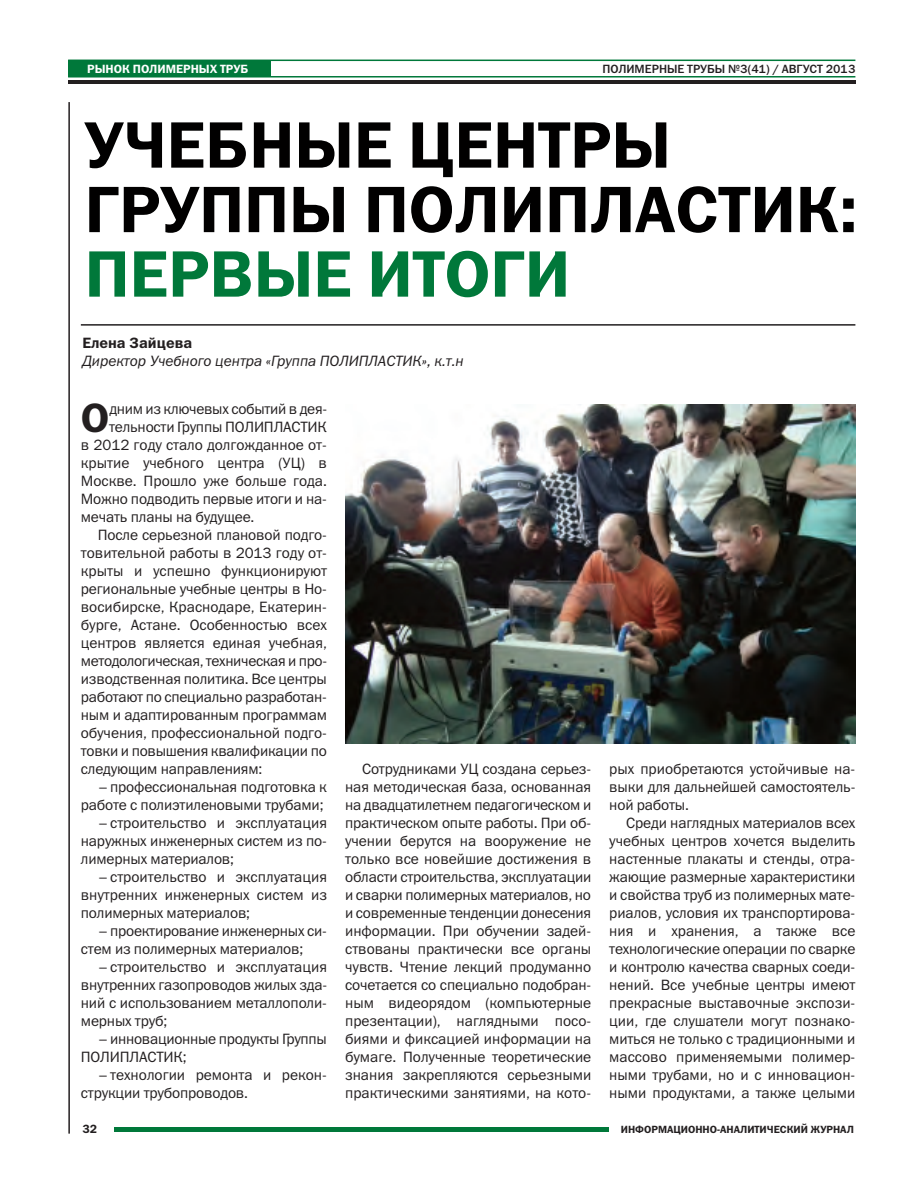
<style>
.page{position:relative;width:915px;height:1191px;background:#fff}
.page>*{position:absolute;margin:0;border:0;box-sizing:border-box;transform-origin:0 0}
.t1{font:66px/64.5px "Franklin Gothic Demi C";color:#010000}
.t2{font:66px "Franklin Gothic Demi C";color:#00783a}
.t3{font:41.25px "Franklin Gothic Demi C";color:#231f20}
.t4{font:15px/18px "Franklin Gothic Book C";letter-spacing:-.01em;color:#231f20;text-align:justify}
.t5{font:italic 15px "Franklin Gothic Book C";color:#231f20}
.t6{font:15px "Franklin Gothic Demi C";color:#231f20}
.t7{font:12px "Franklin Gothic Medium C";color:#231f20}
.t8{font:12px "Franklin Gothic Demi C";color:#fff}
.t9{font:12px "Franklin Gothic Demi C";color:#231f20}
.t10{font:10.5px "Franklin Gothic Demi C";color:#231f20}
</style>
<div class="page">
<hr style="left:68px;top:102px;width:2px;height:1031px;background:#231f20">
<hr style="left:114px;top:1127px;width:494px;height:4px;background:#00783a">
<hr style="left:68px;top:76px;width:787px;height:1px;background:#00783a">
<hr style="left:68px;top:60px;width:787px;height:1px;background:#00783a">
<hr style="left:68px;top:80px;width:787px;height:3px;background:#231f20">
<div style="left:68px;top:60px;width:202px;height:16px;background:#00783a"></div>
<hr style="left:81px;top:324px;width:774px;height:2px;background:#231f20">
<img style="left:345px;top:404px;width:510px;height:339px">
<p class="t8" style="left:87px;top:62px;width:163px">РЫНОК ПОЛИМЕРНЫХ ТРУБ</p>
<p class="t7" style="left:602px;top:62px;width:254px">ПОЛИМЕРНЫЕ ТРУБЫ №3(41) / АВГУСТ 2013</p>
<h1 class="t1" style="left:85px;top:113px;width:774px">УЧЕБНЫЕ ЦЕНТРЫ<br>ГРУППЫ ПОЛИПЛАСТИК:</h1>
<h1 class="t2" style="left:85px;top:235px;width:487px">ПЕРВЫЕ ИТОГИ</h1>
<p class="t6" style="left:82px;top:334px;width:112px">Елена Зайцева</p>
<p class="t5" style="left:82px;top:352px;width:383px">Директор Учебного центра «Группа ПОЛИПЛАСТИК», к.т.н</p>
<h2 class="t3" style="left:81px;top:394px;width:30px">О</h2>
<p class="t4" style="left:109px;top:400px;width:219px">дним из ключевых событий в дея-</p>
<p class="t4" style="left:109px;top:418px;width:219px">тельности Группы ПОЛИПЛАСТИК</p>
<p class="t4" style="left:81px;top:436px;width:247px">в 2012 году стало долгожданное от-</p>
<p class="t4" style="left:81px;top:454px;width:247px">крытие учебного центра (УЦ) в</p>
<p class="t4" style="left:81px;top:472px;width:247px">Москве. Прошло уже больше года.</p>
<p class="t4" style="left:81px;top:490px;width:247px">Можно подводить первые итоги и на-</p>
<p class="t4" style="left:81px;top:508px;width:175px">мечать планы на будущее.</p>
<p class="t4" style="left:98px;top:526px;width:230px">После серьезной плановой подго-</p>
<p class="t4" style="left:81px;top:544px;width:247px">товительной работы в 2013 году от-</p>
<p class="t4" style="left:81px;top:562px;width:247px">крыты и успешно функционируют</p>
<p class="t4" style="left:81px;top:580px;width:247px">региональные учебные центры в Но-</p>
<p class="t4" style="left:81px;top:598px;width:247px">восибирске, Краснодаре, Екатерин-</p>
<p class="t4" style="left:81px;top:616px;width:247px">бурге, Астане. Особенностью всех</p>
<p class="t4" style="left:81px;top:634px;width:247px">центров является единая учебная,</p>
<p class="t4" style="left:81px;top:652px;width:248px">методологическая, техническая и про-</p>
<p class="t4" style="left:81px;top:670px;width:247px">изводственная политика. Все центры</p>
<p class="t4" style="left:81px;top:688px;width:247px">работают по специально разработан-</p>
<p class="t4" style="left:81px;top:706px;width:247px">ным и адаптированным программам</p>
<p class="t4" style="left:81px;top:724px;width:247px">обучения, профессиональной подго-</p>
<p class="t4" style="left:81px;top:742px;width:247px">товки и повышения квалификации по</p>
<p class="t4" style="left:81px;top:760px;width:183px">следующим направлениям:</p>
<p class="t4" style="left:98px;top:778px;width:230px">–профессиональная подготовка к</p>
<p class="t4" style="left:81px;top:796px;width:244px">работе с полиэтиленовыми трубами;</p>
<p class="t4" style="left:98px;top:814px;width:230px">–строительство и эксплуатация</p>
<p class="t4" style="left:81px;top:832px;width:247px">наружных инженерных систем из по-</p>
<p class="t4" style="left:81px;top:850px;width:155px">лимерных материалов;</p>
<p class="t4" style="left:98px;top:868px;width:230px">–строительство и эксплуатация</p>
<p class="t4" style="left:81px;top:886px;width:247px">внутренних инженерных систем из</p>
<p class="t4" style="left:81px;top:904px;width:171px">полимерных материалов;</p>
<p class="t4" style="left:98px;top:922px;width:230px">–проектирование инженерных си-</p>
<p class="t4" style="left:81px;top:940px;width:224px">стем из полимерных материалов;</p>
<p class="t4" style="left:98px;top:958px;width:230px">–строительство и эксплуатация</p>
<p class="t4" style="left:81px;top:976px;width:247px">внутренних газопроводов жилых зда-</p>
<p class="t4" style="left:81px;top:994px;width:247px">ний с использованием металлополи-</p>
<p class="t4" style="left:81px;top:1012px;width:88px">мерных труб;</p>
<p class="t4" style="left:98px;top:1030px;width:230px">–инновационные продукты Группы</p>
<p class="t4" style="left:81px;top:1048px;width:107px">ПОЛИПЛАСТИК;</p>
<p class="t4" style="left:98px;top:1066px;width:230px">–технологии ремонта и рекон-</p>
<p class="t4" style="left:81px;top:1084px;width:169px">струкции трубопроводов.</p>
<p class="t9" style="left:82px;top:1122px;width:16px">32</p>
<p class="t4" style="left:345px;top:760px;width:248px;text-indent:17px">Сотрудниками УЦ создана серьез&shy;ная методическая база, основанная на двадцатилетнем педагогическом и практическом опыте работы. При об&shy;учении берутся на вооружение не только все новейшие достижения в области строительства, эксплуатации и сварки полимерных материалов, но и современные тенденции донесения информации. При обучении задей&shy;ствованы практически все органы чувств. Чтение лекций продуманно сочетается со специально подобран&shy;ным видеорядом (компьютерные презентации), наглядными посо&shy;биями и фиксацией информации на бумаге. Полученные теоретические знания закрепляются серьезными практическими занятиями, на кото-</p>
<p class="t4" style="left:609px;top:760px;width:247px">рых приобретаются устойчивые на&shy;выки для дальнейшей самостоятель&shy;ной работы.</p>
<p class="t4" style="left:609px;top:814px;width:247px;text-indent:17px">Среди наглядных материалов всех учебных центров хочется выделить настенные плакаты и стенды, отра&shy;жающие размерные характеристики и свойства труб из полимерных мате&shy;риалов, условия их транспортирова&shy;ния и хранения, а также все технологические операции по сварке и контролю качества сварных соеди&shy;нений. Все учебные центры имеют прекрасные выставочные экспози&shy;ции, где слушатели могут познако&shy;миться не только с традиционными и массово применяемыми полимер&shy;ными трубами, но и с инновацион&shy;ными продуктами, а также целыми</p>
<p class="t10" style="left:620px;top:1122px;width:234px">ИНФОРМАЦИОННО-АНАЛИТИЧЕСКИЙ ЖУРНАЛ</p>
</div>
